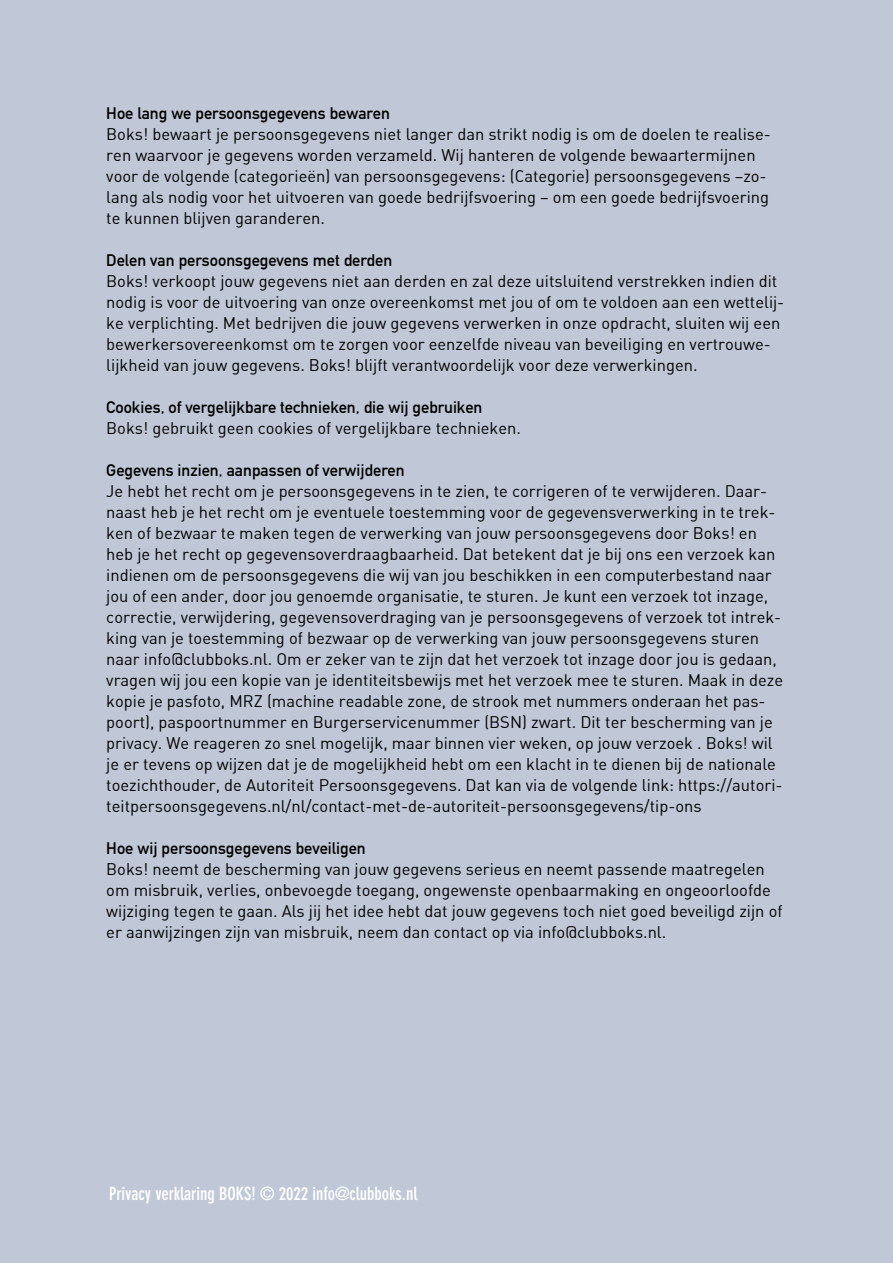
<style>
.page{position:relative;width:893px;height:1263px;background:#c0c8d7}
.page>*{position:absolute;margin:0;border:0;box-sizing:border-box;transform-origin:0 0}
.t1{font:700 condensed 18px "DIN Neuzeit Grotesk Std";color:#fff}
.t2{font:16.5px/21px "DIN Alternate";color:#000}
.t3{font:700 16.5px "DIN Alternate";color:#000}
</style>
<div class="page">
<p class="t3" style="left:106px;top:101px;width:285px">Hoe lang we persoonsgegevens bewaren</p>
<p class="t2" style="left:106px;top:123px;width:666px">Boks! bewaart je persoonsgegevens niet langer dan strikt nodig is om de doelen te realise&shy;ren waarvoor je gegevens worden verzameld. Wij hanteren de volgende bewaartermijnen voor de volgende (categorieën) van persoonsgegevens: (Categorie) persoonsgegevens –zo&shy;lang als nodig voor het uitvoeren van goede bedrijfsvoering – om een goede bedrijfsvoering te kunnen blijven garanderen.</p>
<p class="t3" style="left:106px;top:248px;width:287px">Delen van persoonsgegevens met derden</p>
<p class="t2" style="left:106px;top:270px;width:679px">Boks! verkoopt jouw gegevens niet aan derden en zal deze uitsluitend verstrekken indien dit nodig is voor de uitvoering van onze overeenkomst met jou of om te voldoen aan een wettelij&shy;ke verplichting. Met bedrijven die jouw gegevens verwerken in onze opdracht, sluiten wij een bewerkersovereenkomst om te zorgen voor eenzelfde niveau van beveiliging en vertrouwe&shy;lijkheid van jouw gegevens. Boks! blijft verantwoordelijk voor deze verwerkingen.</p>
<p class="t3" style="left:106px;top:395px;width:378px">Cookies, of vergelijkbare technieken, die wij gebruiken</p>
<p class="t2" style="left:106px;top:417px;width:416px">Boks! gebruikt geen cookies of vergelijkbare technieken.</p>
<p class="t3" style="left:106px;top:458px;width:300px">Gegevens inzien, aanpassen of verwijderen</p>
<p class="t2" style="left:106px;top:480px;width:678px">Je hebt het recht om je persoonsgegevens in te zien, te corrigeren of te verwijderen. Daar&shy;naast heb je het recht om je eventuele toestemming voor de gegevensverwerking in te trek&shy;ken of bezwaar te maken tegen de verwerking van jouw persoonsgegevens door Boks! en heb je het recht op gegevensoverdraagbaarheid. Dat betekent dat je bij ons een verzoek kan indienen om de persoonsgegevens die wij van jou beschikken in een computerbestand naar jou of een ander, door jou genoemde organisatie, te sturen. Je kunt een verzoek tot inzage, correctie, verwijdering, gegevensoverdraging van je persoonsgegevens of verzoek tot intrek&shy;king van je toestemming of bezwaar op de verwerking van jouw persoonsgegevens sturen naar info@clubboks.nl. Om er zeker van te zijn dat het verzoek tot inzage door jou is gedaan, vragen wij jou een kopie van je identiteitsbewijs met het verzoek mee te sturen. Maak in deze kopie je pasfoto, MRZ (machine readable zone, de strook met nummers onderaan het pas&shy;poort), paspoortnummer en Burgerservicenummer (BSN) zwart. Dit ter bescherming van je privacy. We reageren zo snel mogelijk, maar binnen vier weken, op jouw verzoek . Boks! wil je er tevens op wijzen dat je de mogelijkheid hebt om een klacht in te dienen bij de nationale toezichthouder, de Autoriteit Persoonsgegevens. Dat kan via de volgende link: https://autori&shy;teitpersoonsgegevens.nl/nl/contact-met-de-autoriteit-persoonsgegevens/tip-ons</p>
<p class="t3" style="left:106px;top:836px;width:261px">Hoe wij persoonsgegevens beveiligen</p>
<p class="t2" style="left:106px;top:858px;width:678px">Boks! neemt de bescherming van jouw gegevens serieus en neemt passende maatregelen om misbruik, verlies, onbevoegde toegang, ongewenste openbaarmaking en ongeoorloofde wijziging tegen te gaan. Als jij het idee hebt dat jouw gegevens toch niet goed beveiligd zijn of er aanwijzingen zijn van misbruik, neem dan contact op via info@clubboks.nl.</p>
<p class="t1" style="left:109px;top:1183px;width:310px">Privacy verklaring BOKS! © 2022 info@clubboks.nl</p>
</div>
